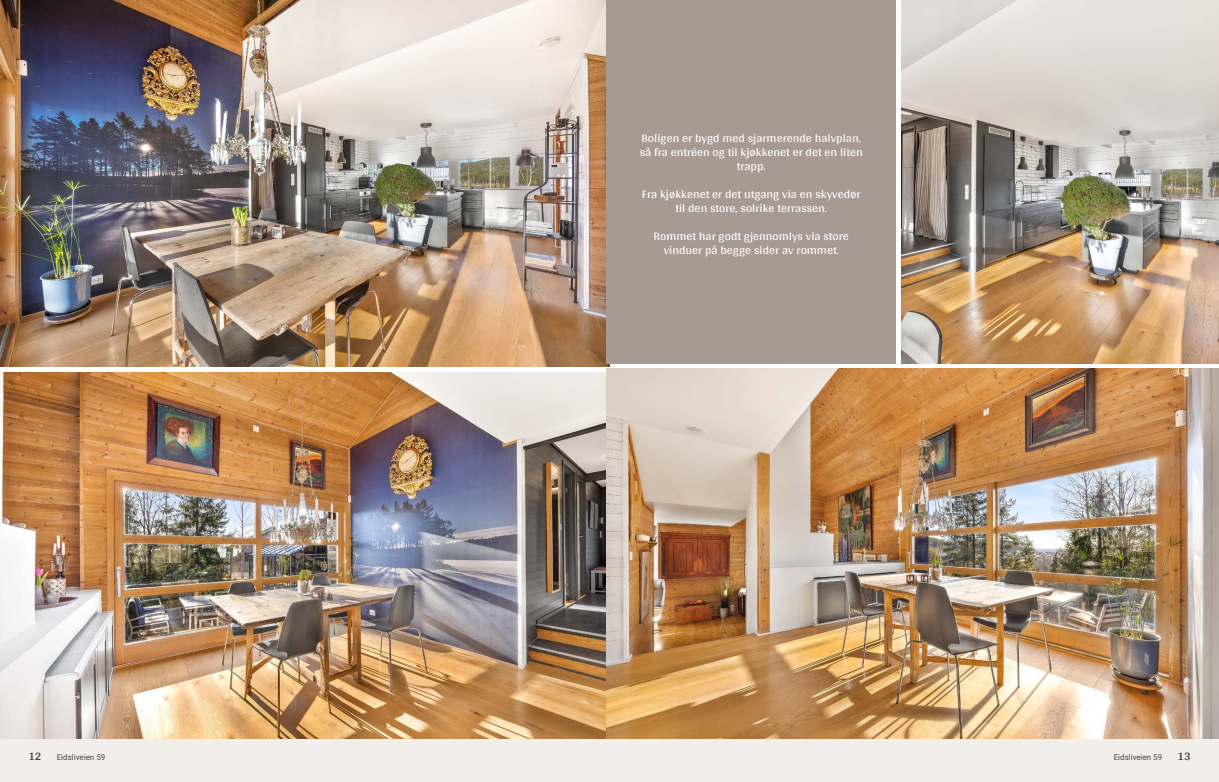
<style>
.page{position:relative;width:1219px;height:782px;background:#fff}
.page>*{position:absolute;margin:0;border:0;box-sizing:border-box;transform-origin:0 0}
.t1{font:12px/14px "Arya";color:#fff;text-align:center}
.t2{font:700 12px "Arya";color:#414749}
.t3{font:8px "Roboto Vitec";color:#414749}
</style>
<div class="page">
<img style="left:0;top:0;width:609px;height:367px">
<img style="left:0;top:372px;width:607px;height:367px">
<div style="left:0;top:739px;width:612px;height:42px;background:#f2eeea"></div>
<img style="left:607px;top:369px;width:612px;height:370px">
<img style="left:901px;top:0;width:318px;height:363px">
<div style="left:607px;top:739px;width:612px;height:42px;background:#f2eeea"></div>
<div style="left:607px;top:0;width:289px;height:363px;background:#a69a93"></div>
<p class="t1" style="left:640px;top:130px;width:224px">Boligen er bygd med sjarmerende halvplan, så fra entréen og til kjøkkenet er det en liten trapp.</p>
<p class="t1" style="left:642px;top:186px;width:220px">Fra kjøkkenet er det utgang via en skyvedør til den store, solrike terrassen.</p>
<p class="t1" style="left:653px;top:228px;width:197px">Rommet har godt gjennomlys via store vinduer på begge sider av rommet.</p>
<p class="t2" style="left:28px;top:749px;width:15px">12</p>
<p class="t3" style="left:57px;top:751px;width:50px">Eidsliveien 59</p>
<p class="t3" style="left:1114px;top:751px;width:50px">Eidsliveien 59</p>
<p class="t2" style="left:1177px;top:749px;width:15px">13</p>
</div>
